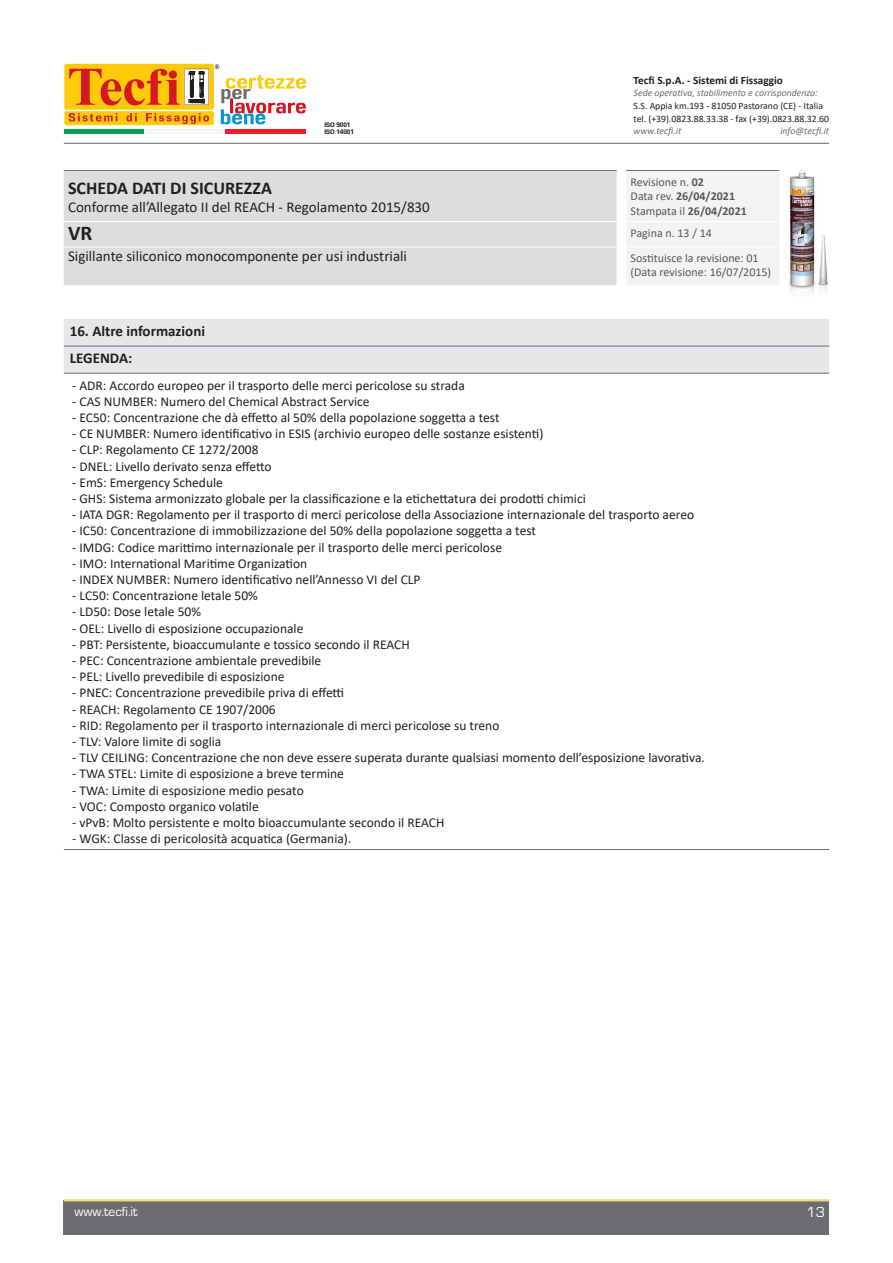
<style>
.page{position:relative;width:893px;height:1263px;background:#fff}
.page>*{position:absolute;margin:0;border:0;box-sizing:border-box;transform-origin:0 0}
.t1{font:700 21px "Calibri";color:#231f20}
.t2{font:700 18px "Calibri";color:#231f20}
.t3{font:15px "Calibri";color:#231f20}
.t4{font:700 15px/27.2px "Calibri";color:#231f20}
.t5{font:15px "Eurostile";color:#fff}
.t6{font:13.5px "Calibri";color:#231f20}
.t7{font:13.5px "Eurostile";color:#fff}
.t8{font:12px/14.4px "Calibri";color:#57585a}
.t9{font:700 11.25px "Calibri";color:#231f20}
.t10{font:9.75px/12.8px "Calibri";color:#231f20}
.t11{font:italic 9.75px "Calibri";color:#6c6d70}
.t12{font:700 6px/7.2px "DDTW00";color:#231f20}
.s1{font-weight:700}
</style>
<div class="page">
<div style="left:64px;top:64px;width:150px;height:46px;background:#feca0a;border-radius:2px"></div>
<div style="left:64px;top:111px;width:150px;height:14px;background:#feca0a;border-radius:2px"></div>
<svg style="left:215px;top:64px;width:4px;height:5px"></svg>
<svg style="left:69px;top:113px;width:140px;height:11px"></svg>
<svg style="left:221px;top:75px;width:85px;height:49px"></svg>
<svg style="left:69px;top:69px;width:140px;height:36px"></svg>
<hr style="left:64px;top:130px;width:81px;height:4px;background:#00a54f">
<hr style="left:145px;top:130px;width:80px;height:4px;background:#eff6f9">
<hr style="left:225px;top:130px;width:81px;height:4px;background:#ee1d23">
<hr style="left:64px;top:143px;width:765px;height:1px;background:#6c6d70">
<div style="left:64px;top:1200px;width:765px;height:34px;background:#6c6d70"></div>
<hr style="left:64px;top:1199px;width:765px;height:2px;background:#fed772">
<div style="left:64px;top:171px;width:553px;height:114px;background:#dcdddf"></div>
<hr style="left:64px;top:170px;width:553px;height:1px;background:#6c6d70">
<hr style="left:64px;top:221px;width:553px;height:1px;background:#fff">
<hr style="left:64px;top:247px;width:553px;height:1px;background:#fff">
<img style="left:789px;top:170px;width:40px;height:123px">
<div style="left:627px;top:171px;width:152px;height:114px;background:#f2f3f4"></div>
<hr style="left:626px;top:170px;width:153px;height:1px;background:#6c6d70">
<hr style="left:626px;top:221px;width:153px;height:1px;background:#fff">
<hr style="left:626px;top:247px;width:153px;height:1px;background:#fff">
<div style="left:64px;top:319px;width:765px;height:54px;background:#e6e7e9"></div>
<hr style="left:64px;top:346px;width:765px;height:1px;background:#6c6d70">
<hr style="left:64px;top:373px;width:765px;height:1px;background:#6c6d70">
<hr style="left:64px;top:849px;width:765px;height:1px;background:#6c6d70">
<p class="t12" style="left:324px;top:121px;width:31px">ISO 9001<br>ISO 14001</p>
<h2 class="t2" style="left:68px;top:175px;width:205px">SCHEDA DATI DI SICUREZZA</h2>
<p class="t3" style="left:68px;top:196px;width:363px">Conforme all’Allegato II del REACH - Regolamento 2015/830</p>
<h1 class="t1" style="left:68px;top:218px;width:26px">VR</h1>
<p class="t3" style="left:68px;top:245px;width:341px">Sigillante siliconico monocomponente per usi industriali</p>
<p class="t9" style="left:634px;top:72px;width:151px">Tecfi S.p.A. - Sistemi di Fissaggio</p>
<p class="t11" style="left:634px;top:86px;width:186px">Sede operativa, stabilimento e corrispondenza:</p>
<p class="t10" style="left:634px;top:99px;width:197px">S.S. Appia km.193 - 81050 Pastorano (CE) - Italia tel. (+39).0823.88.33.38 - fax (+39).0823.88.32.60</p>
<p class="t11" style="left:634px;top:124px;width:49px">www.tecfi.it</p>
<p class="t11" style="left:780px;top:124px;width:50px">info@tecfi.it</p>
<p class="t8" style="left:631px;top:175px;width:118px">Revisione n. <span class="s1">02<br></span>Data rev. <span class="s1">26/04/2021<br></span>Stampata il <span class="s1">26/04/2021</span></p>
<p class="t8" style="left:631px;top:220px;width:130px;line-height:24.8px">Pagina n. 13 / 14<br>Sostituisce la revisione: 01</p>
<p class="t8" style="left:631px;top:264px;width:142px">(Data revisione: 16/07/2015)</p>
<p class="t4" style="left:70px;top:317px;width:137px">16. Altre informazioni<br>LEGENDA:</p>
<p class="t6" style="left:72px;top:376px;width:394px">- ADR: Accordo europeo per il trasporto delle merci pericolose su strada</p>
<p class="t6" style="left:72px;top:392px;width:299px">- CAS NUMBER: Numero del Chemical Abstract Service</p>
<p class="t6" style="left:72px;top:408px;width:429px">- EC50: Concentrazione che dà effetto al 50% della popolazione soggetta a test</p>
<p class="t6" style="left:72px;top:424px;width:473px">- CE NUMBER: Numero identificativo in ESIS (archivio europeo delle sostanze esistenti)</p>
<p class="t6" style="left:72px;top:440px;width:188px">- CLP: Regolamento CE 1272/2008</p>
<p class="t6" style="left:72px;top:457px;width:201px">- DNEL: Livello derivato senza effetto</p>
<p class="t6" style="left:72px;top:473px;width:152px">- EmS: Emergency Schedule</p>
<p class="t6" style="left:72px;top:489px;width:515px">- GHS: Sistema armonizzato globale per la classificazione e la etichettatura dei prodotti chimici</p>
<p class="t6" style="left:72px;top:505px;width:623px">- IATA DGR: Regolamento per il trasporto di merci pericolose della Associazione internazionale del trasporto aereo</p>
<p class="t6" style="left:72px;top:521px;width:465px">- IC50: Concentrazione di immobilizzazione del 50% della popolazione soggetta a test</p>
<p class="t6" style="left:72px;top:538px;width:431px">- IMDG: Codice marittimo internazionale per il trasporto delle merci pericolose</p>
<p class="t6" style="left:72px;top:554px;width:236px">- IMO: International Maritime Organization</p>
<p class="t6" style="left:72px;top:570px;width:350px">- INDEX NUMBER: Numero identificativo nell’Annesso VI del CLP</p>
<p class="t6" style="left:72px;top:586px;width:187px">- LC50: Concentrazione letale 50%</p>
<p class="t6" style="left:72px;top:602px;width:130px">- LD50: Dose letale 50%</p>
<p class="t6" style="left:72px;top:619px;width:233px">- OEL: Livello di esposizione occupazionale</p>
<p class="t6" style="left:72px;top:635px;width:339px">- PBT: Persistente, bioaccumulante e tossico secondo il REACH</p>
<p class="t6" style="left:72px;top:651px;width:251px">- PEC: Concentrazione ambientale prevedibile</p>
<p class="t6" style="left:72px;top:667px;width:214px">- PEL: Livello prevedibile di esposizione</p>
<p class="t6" style="left:72px;top:683px;width:273px">- PNEC: Concentrazione prevedibile priva di effetti</p>
<p class="t6" style="left:72px;top:700px;width:205px">- REACH: Regolamento CE 1907/2006</p>
<p class="t6" style="left:72px;top:716px;width:429px">- RID: Regolamento per il trasporto internazionale di merci pericolose su treno</p>
<p class="t6" style="left:72px;top:732px;width:151px">- TLV: Valore limite di soglia</p>
<p class="t6" style="left:72px;top:748px;width:634px">- TLV CEILING: Concentrazione che non deve essere superata durante qualsiasi momento dell’esposizione lavorativa.</p>
<p class="t6" style="left:72px;top:764px;width:273px">- TWA STEL: Limite di esposizione a breve termine</p>
<p class="t6" style="left:72px;top:781px;width:233px">- TWA: Limite di esposizione medio pesato</p>
<p class="t6" style="left:72px;top:797px;width:188px">- VOC: Composto organico volatile</p>
<p class="t6" style="left:72px;top:813px;width:374px">- vPvB: Molto persistente e molto bioaccumulante secondo il REACH</p>
<p class="t6" style="left:72px;top:829px;width:281px">- WGK: Classe di pericolosità acquatica (Germania).</p>
<p class="t7" style="left:74px;top:1205px;width:65px">www.tecfi.it</p>
<p class="t5" style="left:806px;top:1203px;width:20px">13</p>
</div>
